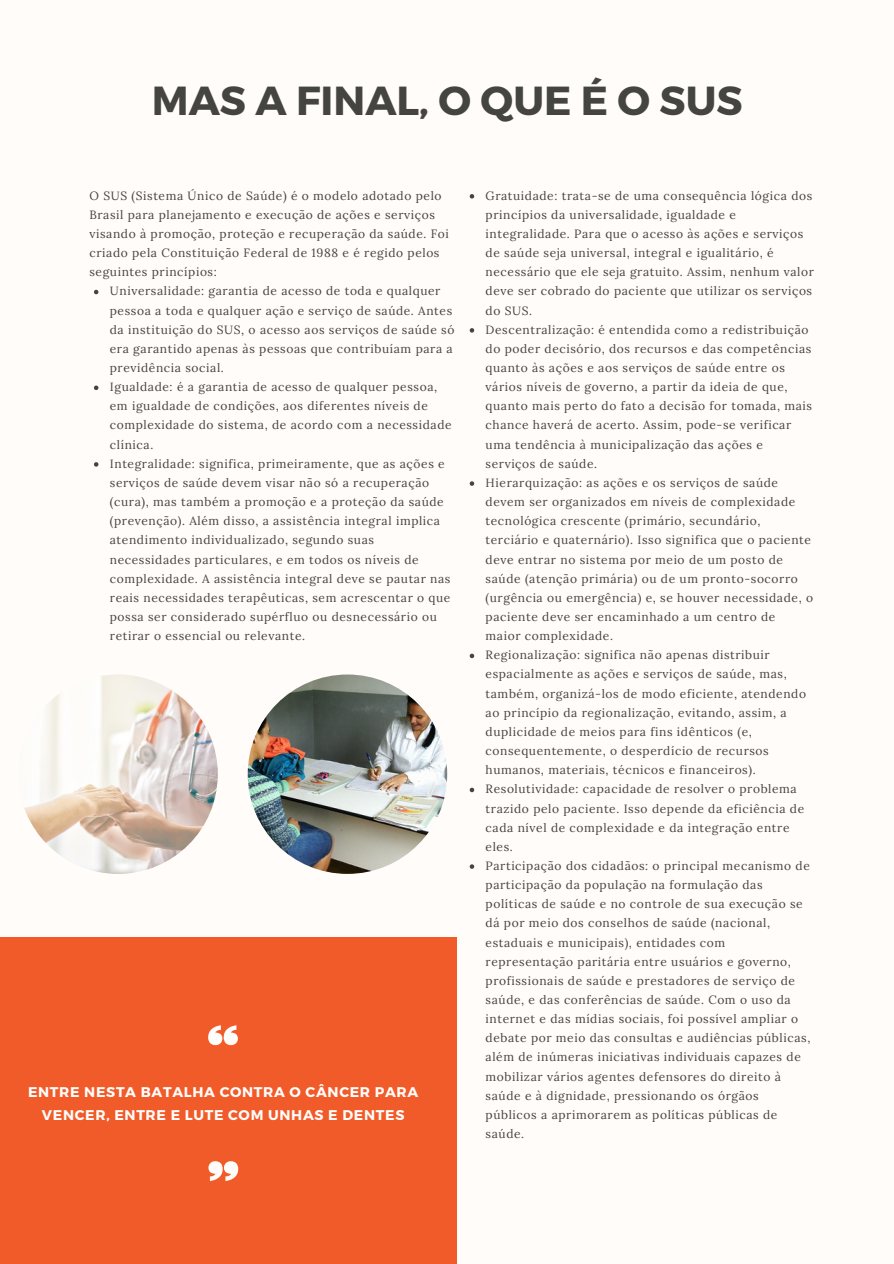
<style>
.page{position:relative;width:894px;height:1264px;background:#fff}
.page>*{position:absolute;margin:0;border:0;box-sizing:border-box;transform-origin:0 0}
.t1{font:700 40.5px "Montserrat";color:#444440}
.t2{font:700 14.1px/23px "Montserrat";letter-spacing:.05em;color:#fffcf9;text-align:center}
.t3{font:12px/19.2px "Lora";letter-spacing:.05em;color:#444440}
</style>
<div class="page">
<div style="left:0;top:0;width:893px;height:1263px;background:#fffcf9"></div>
<div style="left:0;top:936px;width:456px;height:327px;background:#f15a29"></div>
<svg style="left:208px;top:1025px;width:30px;height:20px"></svg>
<svg style="left:208px;top:1161px;width:30px;height:19px"></svg>
<img style="left:18px;top:674px;width:200px;height:199px;border-radius:50%">
<svg style="left:469px;top:194px;width:5px;height:4px"></svg>
<svg style="left:469px;top:328px;width:5px;height:4px"></svg>
<svg style="left:469px;top:481px;width:5px;height:5px"></svg>
<svg style="left:469px;top:653px;width:5px;height:5px"></svg>
<svg style="left:469px;top:787px;width:5px;height:5px"></svg>
<svg style="left:469px;top:864px;width:5px;height:4px"></svg>
<img style="left:248px;top:674px;width:199px;height:199px;border-radius:50%">
<svg style="left:94px;top:290px;width:4px;height:4px"></svg>
<svg style="left:94px;top:385px;width:4px;height:5px"></svg>
<svg style="left:94px;top:462px;width:4px;height:4px"></svg>
<p class="t1" style="left:152px;top:75px;width:592px">MAS A FINAL, O QUE É O SUS</p>
<p class="t3" style="left:89px;top:186px;width:361px">O SUS (Sistema Único de Saúde) é o modelo adotado pelo Brasil para planejamento e execução de ações e serviços visando à promoção, proteção e recuperação da saúde. Foi criado pela Constituição Federal de 1988 e é regido pelos seguintes princípios:</p>
<p class="t3" style="left:110px;top:281px;width:346px">Universalidade: garantia de acesso de toda e qualquer pessoa a toda e qualquer ação e serviço de saúde. Antes da instituição do SUS, o acesso aos serviços de saúde só era garantido apenas às pessoas que contribuíam para a previdência social.</p>
<p class="t3" style="left:110px;top:377px;width:343px">Igualdade: é a garantia de acesso de qualquer pessoa, em igualdade de condições, aos diferentes níveis de complexidade do sistema, de acordo com a necessidade clínica.</p>
<p class="t3" style="left:110px;top:454px;width:342px">Integralidade: significa, primeiramente, que as ações e serviços de saúde devem visar não só a recuperação (cura), mas também a promoção e a proteção da saúde (prevenção). Além disso, a assistência integral implica atendimento individualizado, segundo suas necessidades particulares, e em todos os níveis de complexidade. A assistência integral deve se pautar nas reais necessidades terapêuticas, sem acrescentar o que possa ser considerado supérfluo ou desnecessário ou retirar o essencial ou relevante.</p>
<p class="t2" style="left:28px;top:1080px;width:391px">ENTRE NESTA BATALHA CONTRA O CÂNCER PARA<br>VENCER, ENTRE E LUTE COM UNHAS E DENTES</p>
<p class="t3" style="left:485px;top:186px;width:330px">Gratuidade: trata-se de uma consequência lógica dos princípios da universalidade, igualdade e integralidade. Para que o acesso às ações e serviços de saúde seja universal, integral e igualitário, é necessário que ele seja gratuito. Assim, nenhum valor deve ser cobrado do paciente que utilizar os serviços do SUS.</p>
<p class="t3" style="left:485px;top:320px;width:328px">Descentralização: é entendida como a redistribuição do poder decisório, dos recursos e das competências quanto às ações e aos serviços de saúde entre os vários níveis de governo, a partir da ideia de que, quanto mais perto do fato a decisão for tomada, mais chance haverá de acerto. Assim, pode-se verificar uma tendência à municipalização das ações e serviços de saúde.</p>
<p class="t3" style="left:485px;top:473px;width:329px">Hierarquização: as ações e os serviços de saúde devem ser organizados em níveis de complexidade tecnológica crescente (primário, secundário, terciário e quaternário). Isso significa que o paciente deve entrar no sistema por meio de um posto de saúde (atenção primária) ou de um pronto-socorro (urgência ou emergência) e, se houver necessidade, o paciente deve ser encaminhado a um centro de maior complexidade.</p>
<p class="t3" style="left:485px;top:645px;width:322px">Regionalização: significa não apenas distribuir espacialmente as ações e serviços de saúde, mas, também, organizá-los de modo eficiente, atendendo ao princípio da regionalização, evitando, assim, a duplicidade de meios para fins idênticos (e, consequentemente, o desperdício de recursos humanos, materiais, técnicos e financeiros).</p>
<p class="t3" style="left:485px;top:779px;width:320px">Resolutividade: capacidade de resolver o problema trazido pelo paciente. Isso depende da eficiência de cada nível de complexidade e da integração entre eles.</p>
<p class="t3" style="left:485px;top:856px;width:326px">Participação dos cidadãos: o principal mecanismo de participação da população na formulação das políticas de saúde e no controle de sua execução se dá por meio dos conselhos de saúde (nacional, estaduais e municipais), entidades com representação paritária entre usuários e governo, profissionais de saúde e prestadores de serviço de saúde, e das conferências de saúde. Com o uso da internet e das mídias sociais, foi possível ampliar o debate por meio das consultas e audiências públicas, além de inúmeras iniciativas individuais capazes de mobilizar vários agentes defensores do direito à saúde e à dignidade, pressionando os órgãos públicos a aprimorarem as políticas públicas de saúde.</p>
</div>
